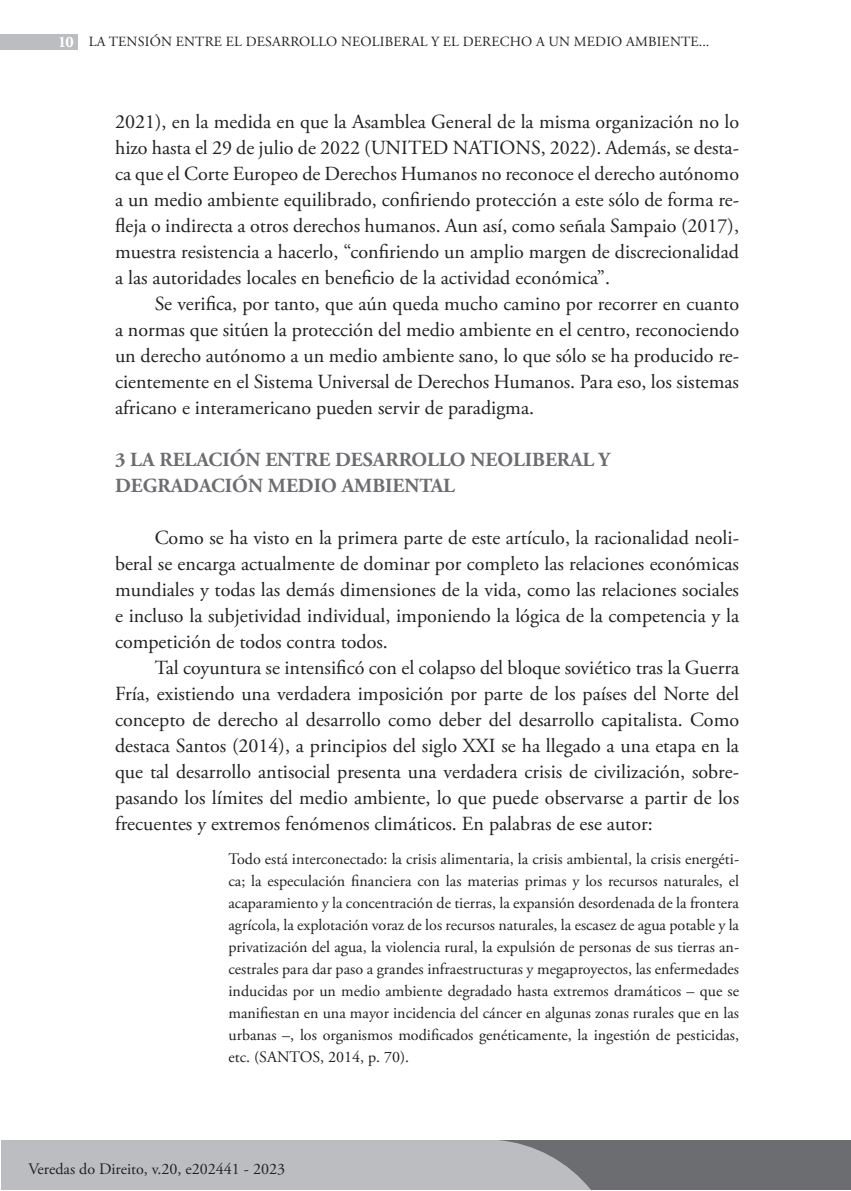
<style>
.page{position:relative;width:851px;height:1191px;background:#fff}
.page>*{position:absolute;margin:0;border:0;box-sizing:border-box;transform-origin:0 0}
.t1{font:20px/26px "Adobe Garamond Pro";color:#231f20;text-align:justify}
.t2{font:700 20px/26px "Adobe Garamond Pro";color:#6c6d70}
.t3{font:16px/22px "Adobe Garamond Pro";color:#231f20;text-align:justify}
.t4{font:14px "Adobe Garamond Pro";letter-spacing:.015em;color:#231f20}
.s1{font-weight:700;font-size:16px;color:#fff}
</style>
<div class="page">
<div style="left:1px;top:1140px;width:849px;height:50px;background:#6c6d70"></div>
<div style="left:0;top:34px;width:77px;height:16px;background:#bcbdc0"></div>
<div style="left:1px;top:1140px;width:590px;height:50px;background:#bcbdc0"></div>
<p class="t4" style="left:59px;top:34px;width:652px"><span class="s1">10</span> LA TENSIÓN ENTRE EL DESARROLLO NEOLIBERAL Y EL DERECHO A UN MEDIO AMBIENTE...</p>
<p class="t1" style="left:115px;top:109px;width:625px">2021), en la medida en que la Asamblea General de la misma organización no lo hizo hasta el 29 de julio de 2022 (UNITED NATIONS, 2022). Además, se desta&shy;ca que el Corte Europeo de Derechos Humanos no reconoce el derecho autónomo a un medio ambiente equilibrado, confiriendo protección a este sólo de forma re&shy;fleja o indirecta a otros derechos humanos. Aun así, como señala Sampaio (2017), muestra resistencia a hacerlo, “confiriendo un amplio margen de discrecionalidad a las autoridades locales en beneficio de la actividad económica”.</p>
<p class="t1" style="left:115px;top:291px;width:625px;text-indent:40px">Se verifica, por tanto, que aún queda mucho camino por recorrer en cuanto a normas que sitúen la protección del medio ambiente en el centro, reconociendo un derecho autónomo a un medio ambiente sano, lo que sólo se ha producido re&shy;cientemente en el Sistema Universal de Derechos Humanos. Para eso, los sistemas africano e interamericano pueden servir de paradigma.</p>
<p class="t2" style="left:115px;top:447px;width:496px">3 LA RELACIÓN ENTRE DESARROLLO NEOLIBERAL Y<br>DEGRADACIÓN MEDIO AMBIENTAL</p>
<p class="t1" style="left:115px;top:525px;width:625px;text-indent:40px">Como se ha visto en la primera parte de este artículo, la racionalidad neoli&shy;beral se encarga actualmente de dominar por completo las relaciones económicas mundiales y todas las demás dimensiones de la vida, como las relaciones sociales e incluso la subjetividad individual, imponiendo la lógica de la competencia y la competición de todos contra todos.</p>
<p class="t1" style="left:115px;top:655px;width:625px;text-indent:40px">Tal coyuntura se intensificó con el colapso del bloque soviético tras la Guerra Fría, existiendo una verdadera imposición por parte de los países del Norte del concepto de derecho al desarrollo como deber del desarrollo capitalista. Como destaca Santos (2014), a principios del siglo XXI se ha llegado a una etapa en la que tal desarrollo antisocial presenta una verdadera crisis de civilización, sobre&shy;pasando los límites del medio ambiente, lo que puede observarse a partir de los frecuentes y extremos fenómenos climáticos. En palabras de ese autor:</p>
<p class="t3" style="left:228px;top:848px;width:512px">Todo está interconectado: la crisis alimentaria, la crisis ambiental, la crisis energéti&shy;ca; la especulación financiera con las materias primas y los recursos naturales, el acaparamiento y la concentración de tierras, la expansión desordenada de la frontera agrícola, la explotación voraz de los recursos naturales, la escasez de agua potable y la privatización del agua, la violencia rural, la expulsión de personas de sus tierras an&shy;cestrales para dar paso a grandes infraestructuras y megaproyectos, las enfermedades inducidas por un medio ambiente degradado hasta extremos dramáticos – que se manifiestan en una mayor incidencia del cáncer en algunas zonas rurales que en las urbanas –, los organismos modificados genéticamente, la ingestión de pesticidas, etc. (SANTOS, 2014, p. 70).</p>
<p class="t3" style="left:28px;top:1158px;width:258px">Veredas do Direito, v.20, e202441 - 2023</p>
</div>
